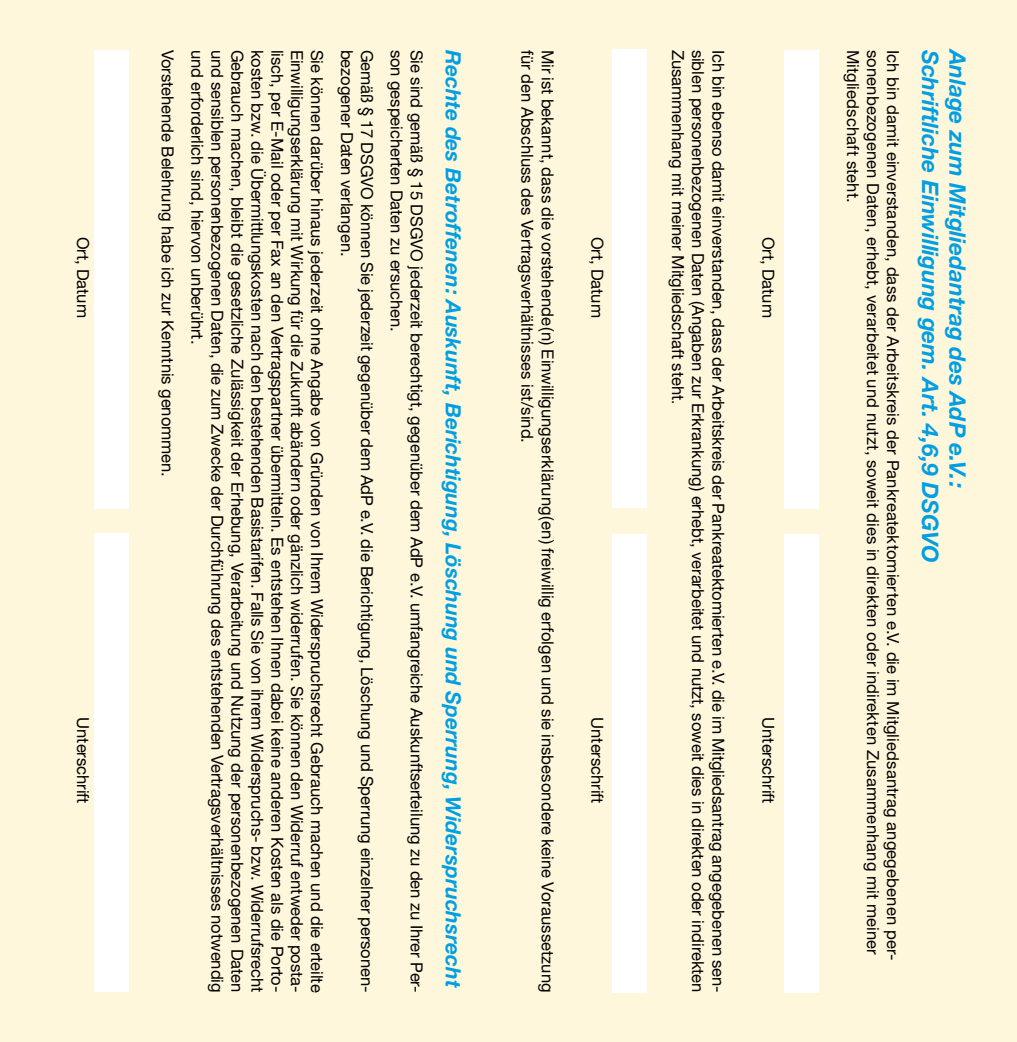
<style>
.page{position:relative;width:1017px;height:1042px;background:#fff7dc}
.page>*{position:absolute;margin:0;border:0;box-sizing:border-box;transform-origin:0 0}
.t1{font:italic 700 22.75px "Helvetica Neue";letter-spacing:-.015em;color:#009ee3}
.t2{font:italic 700 21px "Helvetica Neue";letter-spacing:-.005em;color:#009ee3}
.t3{font:16.62px "Helvetica Neue";letter-spacing:-.005em;color:#000}
.t4{font:14.88px "Helvetica Neue";color:#000}
</style>
<div class="page">
<div style="left:94px;top:534px;width:35px;height:458px;background:#fff"></div>
<div style="left:94px;top:50px;width:35px;height:458px;background:#fff"></div>
<div style="left:784px;top:534px;width:34px;height:458px;background:#fff"></div>
<div style="left:784px;top:50px;width:34px;height:458px;background:#fff"></div>
<div style="left:612px;top:534px;width:35px;height:458px;background:#fff"></div>
<div style="left:612px;top:50px;width:35px;height:458px;background:#fff"></div>
<p class="t3" style="left:93px;top:237px;width:83px;rotate:90deg">Ort, Datum</p>
<p class="t3" style="left:93px;top:717px;width:87px;rotate:90deg">Unterschrift</p>
<p class="t3" style="left:427px;top:50px;width:944px;rotate:90deg">Sie sind gemäß § 15 DSGVO jederzeit berechtigt, gegenüber dem AdP e.V. umfangreiche Auskunftserteilung zu den zu Ihrer Per-</p>
<p class="t2" style="left:466px;top:50px;width:939px;rotate:90deg">Rechte des Betroffenen: Auskunft, Berichtigung, Löschung und Sperrung, Widerspruchsrecht</p>
<p class="t3" style="left:537px;top:50px;width:395px;rotate:90deg">für den Abschluss des Vertragsverhältnisses ist/sind.</p>
<p class="t3" style="left:557px;top:50px;width:944px;rotate:90deg">Mir ist bekannt, dass die vorstehende(n) Einwilligungserklärung(en) freiwillig erfolgen und sie insbesondere keine Voraussetzung</p>
<p class="t3" style="left:177px;top:50px;width:429px;rotate:90deg">Vorstehende Belehrung habe ich zur Kenntnis genommen.</p>
<p class="t3" style="left:207px;top:50px;width:296px;rotate:90deg">und erforderlich sind, hiervon unberührt.</p>
<p class="t3" style="left:227px;top:50px;width:944px;rotate:90deg">und sensiblen personenbezogenen Daten, die zum Zwecke der Durchführung des entstehenden Vertragsverhältnisses notwendig</p>
<p class="t3" style="left:247px;top:50px;width:944px;rotate:90deg">Gebrauch machen, bleibt die gesetzliche Zulässigkeit der Erhebung, Verarbeitung und Nutzung der personenbezogenen Daten</p>
<p class="t3" style="left:267px;top:50px;width:944px;rotate:90deg">kosten bzw. die Übermittlungskosten nach den bestehenden Basistarifen. Falls Sie von ihrem Widerspruchs- bzw. Widerrufsrecht</p>
<p class="t3" style="left:377px;top:50px;width:944px;rotate:90deg">Gemäß § 17 DSGVO können Sie jederzeit gegenüber dem AdP e.V. die Berichtigung, Löschung und Sperrung einzelner personen-</p>
<p class="t3" style="left:407px;top:50px;width:284px;rotate:90deg">son gespeicherten Daten zu ersuchen.</p>
<p class="t3" style="left:307px;top:50px;width:944px;rotate:90deg">Einwilligungserklärung mit Wirkung für die Zukunft abändern oder gänzlich widerrufen. Sie können den Widerruf entweder posta-</p>
<p class="t3" style="left:327px;top:50px;width:944px;rotate:90deg">Sie können darüber hinaus jederzeit ohne Angabe von Gründen von Ihrem Widerspruchsrecht Gebrauch machen und die erteilte</p>
<p class="t3" style="left:357px;top:50px;width:208px;rotate:90deg">bezogener Daten verlangen.</p>
<p class="t3" style="left:287px;top:50px;width:944px;rotate:90deg">lisch, per E-Mail oder per Fax an den Vertragspartner übermitteln. Es entstehen Ihnen dabei keine anderen Kosten als die Porto-</p>
<p class="t3" style="left:607px;top:237px;width:83px;rotate:90deg">Ort, Datum</p>
<p class="t3" style="left:607px;top:717px;width:87px;rotate:90deg">Unterschrift</p>
<p class="t3" style="left:688px;top:50px;width:352px;rotate:90deg">Zusammenhang mit meiner Mitgliedschaft steht</p>
<p class="t3" style="left:708px;top:50px;width:944px;rotate:90deg">siblen personenbezogenen Daten (Angaben zur Erkrankung) erhebt, verarbeitet und nutzt, soweit dies in direkten oder indirekten</p>
<p class="t3" style="left:728px;top:50px;width:944px;rotate:90deg">Ich bin ebenso damit einverstanden, dass der Arbeitskreis der Pankreatektomierten e.V. die im Mitgliedsantrag angegebenen sen-</p>
<p class="t4" style="left:686px;top:400px;width:6px;rotate:90deg">.</p>
<p class="t3" style="left:778px;top:237px;width:83px;rotate:90deg">Ort, Datum</p>
<p class="t3" style="left:778px;top:717px;width:87px;rotate:90deg">Unterschrift</p>
<p class="t3" style="left:903px;top:50px;width:912px;rotate:90deg">Ich bin damit einverstanden, dass der Arbeitskreis der Pankreatektomierten e.V. die im Mitgliedsantrag angegebenen per-</p>
<h1 class="t1" style="left:944px;top:50px;width:514px;rotate:90deg">Schriftliche Einwilligung gem. Art. 4,6,9 DSGVO</h1>
<h1 class="t1" style="left:972px;top:50px;width:440px;rotate:90deg">Anlage zum Mitgliedantrag des AdP e.V.:</h1>
<p class="t3" style="left:863px;top:50px;width:154px;rotate:90deg">Mitgliedschaft steht.</p>
<p class="t3" style="left:883px;top:50px;width:907px;rotate:90deg">sonenbezogenen Daten, erhebt, verarbeitet und nutzt, soweit dies in direkten oder indirekten Zusammenhang mit meiner</p>
</div>
